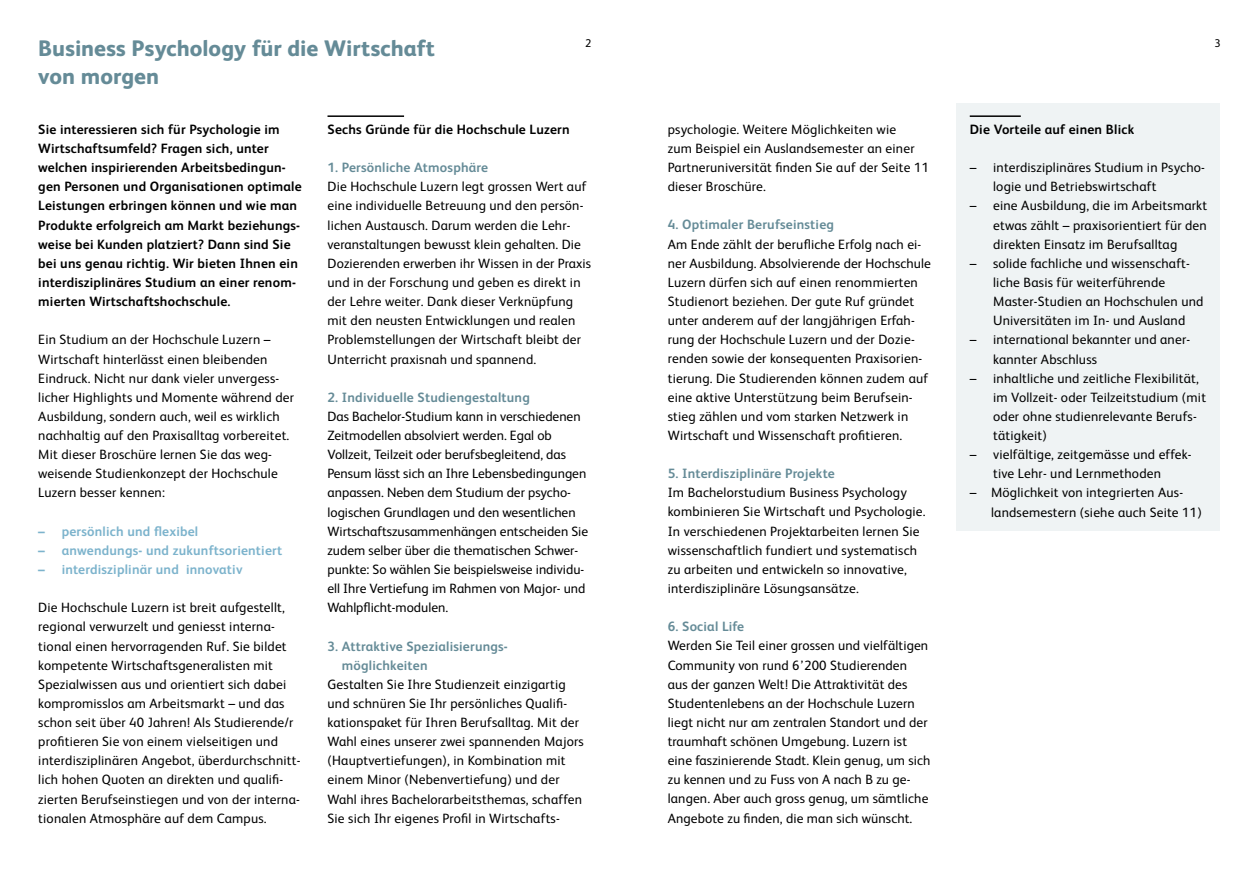
<style>
.page{position:relative;width:1259px;height:893px;background:#fff}
.page>*{position:absolute;margin:0;border:0;box-sizing:border-box;transform-origin:0 0}
.t1{font:800 22.5px/28.7px "FS Albert";color:#658b97}
.t2{font:13.5px/19.2px "FS Albert";letter-spacing:.015em;color:#000}
.t3{font:700 13.5px/19.2px "FS Albert";letter-spacing:.015em;color:#000}
.t4{font:700 13.5px/19.2px "FS Albert";letter-spacing:.015em;color:#658b97}
.t5{font:700 13.5px "FS Albert";letter-spacing:.015em;color:#7cb3cc}
.t6{font:11.25px "FS Albert";color:#000}
</style>
<div class="page">
<div style="left:956px;top:103px;width:263px;height:428px;background:#eff3f4"></div>
<hr style="left:327px;top:115px;width:77px;height:2px;background:#000">
<hr style="left:969px;top:115px;width:51px;height:2px;background:#000">
<p class="t6" style="left:585px;top:36px;width:8px">2</p>
<p class="t6" style="left:1214px;top:36px;width:8px">3</p>
<h1 class="t1" style="left:38px;top:32px;width:398px">Business Psychology für die Wirtschaft von morgen</h1>
<p class="t3" style="left:327px;top:119px;width:244px">Sechs Gründe für die Hochschule Luzern</p>
<p class="t4" style="left:327px;top:157px;width:162px">1. Persönliche Atmosphäre</p>
<p class="t2" style="left:327px;top:176px;width:265px">Die Hochschule Luzern legt grossen Wert auf eine individuelle Betreuung und den persön&shy;lichen Austausch. Darum werden die Lehr&shy;veranstaltungen bewusst klein gehalten. Die Dozierenden erwerben ihr Wissen in der Praxis und in der Forschung und geben es direkt in der Lehre weiter. Dank dieser Verknüpfung mit den neusten Entwicklungen und realen Problemstellungen der Wirtschaft bleibt der Unterricht praxisnah und spannend.</p>
<p class="t4" style="left:327px;top:387px;width:204px">2. Individuelle Studiengestaltung</p>
<p class="t2" style="left:327px;top:406px;width:262px">Das Bachelor-Studium kann in verschiedenen Zeitmodellen absolviert werden. Egal ob Vollzeit, Teilzeit oder berufsbegleitend, das Pensum lässt sich an Ihre Lebensbedingungen anpassen. Neben dem Studium der psycho&shy;logischen Grundlagen und den wesentlichen Wirtschaftszusammenhängen entscheiden Sie zudem selber über die thematischen Schwer&shy;punkte: So wählen Sie beispielsweise individu&shy;ell Ihre Vertiefung im Rahmen von Major- und Wahlpflicht-modulen.</p>
<p class="t4" style="left:342px;top:636px;width:167px;text-indent:-14px">3. Attraktive Spezialisierungs&shy;möglichkeiten</p>
<p class="t2" style="left:327px;top:674px;width:258px">Gestalten Sie Ihre Studienzeit einzigartig und schnüren Sie Ihr persönliches Qualifi&shy;kationspaket für Ihren Berufsalltag. Mit der Wahl eines unserer zwei spannenden Majors (Hauptvertiefungen), in Kombination mit einem Minor (Nebenvertiefung) und der Wahl ihres Bachelorarbeitsthemas, schaffen Sie sich Ihr eigenes Profil in Wirtschafts-</p>
<p class="t3" style="left:38px;top:119px;width:265px">Sie interessieren sich für Psychologie im Wirtschaftsumfeld? Fragen sich, unter welchen inspirierenden Arbeitsbedingun&shy;gen Personen und Organisationen optimale Leistungen erbringen können und wie man Produkte erfolgreich am Markt beziehungs&shy;weise bei Kunden platziert? Dann sind Sie bei uns genau richtig. Wir bieten Ihnen ein interdisziplinäres Studium an einer renom&shy;mierten Wirtschaftshochschule.</p>
<p class="t2" style="left:38px;top:329px;width:257px">Ein Studium an der Hochschule Luzern – Wirtschaft hinterlässt einen bleibenden Eindruck. Nicht nur dank vieler unvergess&shy;licher Highlights und Momente während der Ausbildung, sondern auch, weil es wirklich nachhaltig auf den Praxisalltag vorbereitet.<br>Mit dieser Broschüre lernen Sie das weg&shy;weisende Studienkonzept der Hochschule Luzern besser kennen:</p>
<p class="t5" style="left:38px;top:522px;width:161px">– persönlich und flexibel</p>
<p class="t5" style="left:38px;top:541px;width:245px">– anwendungs- und zukunftsorientiert</p>
<p class="t5" style="left:38px;top:560px;width:206px">– interdisziplinär und innovativ</p>
<p class="t2" style="left:38px;top:597px;width:264px">Die Hochschule Luzern ist breit aufgestellt, regional verwurzelt und geniesst interna&shy;tional einen hervorragenden Ruf. Sie bildet kompetente Wirtschaftsgeneralisten mit Spezialwissen aus und orientiert sich dabei kompromisslos am Arbeitsmarkt – und das schon seit über 40 Jahren! Als Studierende/r profitieren Sie von einem vielseitigen und interdisziplinären Angebot, überdurchschnitt&shy;lich hohen Quoten an direkten und qualifi&shy;zierten Berufseinstiegen und von der interna&shy;tionalen Atmosphäre auf dem Campus.</p>
<p class="t3" style="left:969px;top:119px;width:166px">Die Vorteile auf einen Blick</p>
<p class="t2" style="left:993px;top:157px;width:213px;text-indent:-23px">– interdisziplinäres Studium in Psycho&shy;logie und Betriebswirtschaft</p>
<p class="t2" style="left:993px;top:196px;width:215px;text-align:justify;text-indent:-23px">– eine Ausbildung, die im Arbeitsmarkt etwas zählt – praxisorientiert für den direkten Einsatz im Berufsalltag</p>
<p class="t2" style="left:993px;top:253px;width:212px;text-indent:-23px">– solide fachliche und wissenschaft&shy;liche Basis für weiterführende Master-Studien an Hochschulen und Universitäten im In- und Ausland</p>
<p class="t2" style="left:993px;top:329px;width:199px;text-indent:-23px">– international bekannter und aner&shy;kannter Abschluss</p>
<p class="t2" style="left:993px;top:368px;width:214px;text-indent:-23px">– inhaltliche und zeitliche Flexibilität, im Vollzeit- oder Teilzeitstudium (mit oder ohne studienrelevante Berufs&shy;tätigkeit)</p>
<p class="t2" style="left:969px;top:444px;width:223px;text-align:center">– vielfältige, zeitgemässe und effek&shy;tive Lehr- und Lernmethoden</p>
<p class="t2" style="left:991px;top:483px;width:212px;text-indent:-21px">– Möglichkeit von integrierten Aus&shy;landsemestern (siehe auch Seite 11)</p>
<p class="t2" style="left:668px;top:119px;width:263px">psychologie. Weitere Möglichkeiten wie<br>zum Beispiel ein Auslandsemester an einer Partneruniversität finden Sie auf der Seite 11 dieser Broschüre.</p>
<p class="t4" style="left:668px;top:215px;width:168px">4. Optimaler Berufseinstieg</p>
<p class="t2" style="left:668px;top:234px;width:265px">Am Ende zählt der berufliche Erfolg nach ei&shy;ner Ausbildung. Absolvierende der Hochschule Luzern dürfen sich auf einen renommierten Studienort beziehen. Der gute Ruf gründet unter anderem auf der langjährigen Erfah&shy;rung der Hochschule Luzern und der Dozie&shy;renden sowie der konsequenten Praxisorien&shy;tierung. Die Studierenden können zudem auf eine aktive Unterstützung beim Berufsein&shy;stieg zählen und vom starken Netzwerk in Wirtschaft und Wissenschaft profitieren.</p>
<p class="t4" style="left:668px;top:463px;width:169px">5. Interdisziplinäre Projekte</p>
<p class="t2" style="left:668px;top:482px;width:259px">Im Bachelorstudium Business Psychology kombinieren Sie Wirtschaft und Psychologie.<br>In verschiedenen Projektarbeiten lernen Sie wissenschaftlich fundiert und systematisch zu arbeiten und entwickeln so innovative, interdisziplinäre Lösungsansätze.</p>
<p class="t4" style="left:668px;top:616px;width:78px">6. Social Life</p>
<p class="t2" style="left:668px;top:635px;width:264px">Werden Sie Teil einer grossen und vielfältigen Community von rund 6’200 Studierenden<br>aus der ganzen Welt! Die Attraktivität des Studentenlebens an der Hochschule Luzern liegt nicht nur am zentralen Standort und der traumhaft schönen Umgebung. Luzern ist eine faszinierende Stadt. Klein genug, um sich zu kennen und zu Fuss von A nach B zu ge&shy;langen. Aber auch gross genug, um sämtliche Angebote zu finden, die man sich wünscht.</p>
</div>
